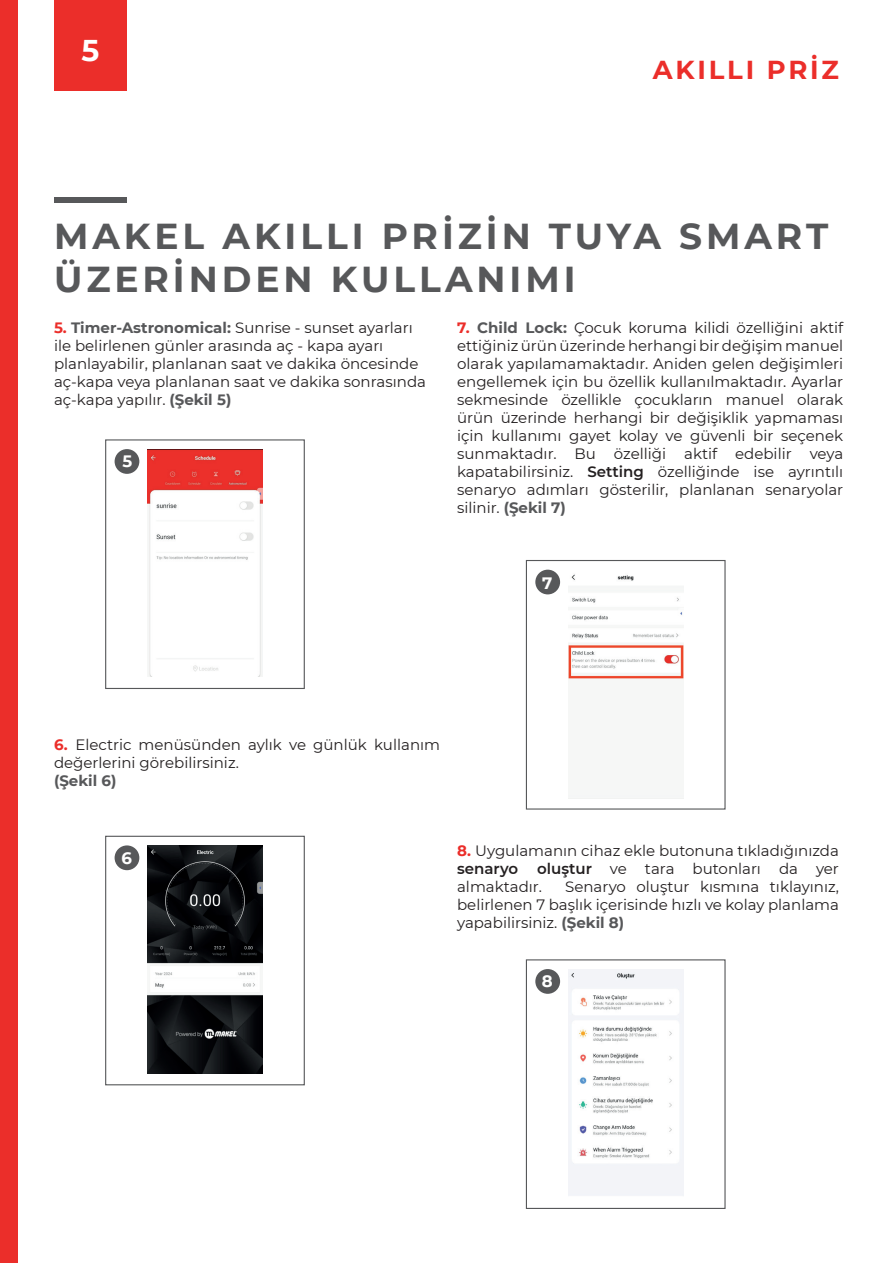
<style>
.page{position:relative;width:893px;height:1263px;background:#fff}
.page>*{position:absolute;margin:0;border:0;box-sizing:border-box;transform-origin:0 0}
.t1{font:700 36px/43.2px "Montserrat";letter-spacing:.11em;color:#57585a}
.t2{font:700 30px "Montserrat";color:#fff}
.t3{font:700 25.95px "Montserrat";letter-spacing:.11em;color:#eb2e2a}
.t4{font:700 16.5px "Montserrat";color:#fff}
.t5{font:15px/18px "Montserrat";color:#231f20}
.t6{font:700 15px "Montserrat";color:#57585a}
.s1{font-weight:700;color:#eb2e2a}
.s2{font-weight:700;color:#57585a}
.s3{font-weight:600}
</style>
<div class="page">
<div style="left:54px;top:198px;width:73px;height:5px;background:#57585a"></div>
<div style="left:54px;top:0;width:73px;height:90px;background:#eb2e2a"></div>
<div style="left:105px;top:836px;width:200px;height:249px;border:1px solid #57585a"></div>
<img style="left:148px;top:845px;width:114px;height:228px">
<div style="left:115px;top:845px;width:24px;height:25px;background:#57585a;border-radius:50%"></div>
<div style="left:105px;top:439px;width:200px;height:250px;border:1px solid #57585a"></div>
<img style="left:148px;top:449px;width:114px;height:228px">
<div style="left:115px;top:449px;width:24px;height:25px;background:#57585a;border-radius:50%"></div>
<div style="left:526px;top:959px;width:200px;height:250px;border:1px solid #57585a"></div>
<img style="left:568px;top:969px;width:115px;height:227px">
<div style="left:535px;top:969px;width:25px;height:25px;background:#57585a;border-radius:50%"></div>
<div style="left:526px;top:560px;width:200px;height:249px;border:1px solid #57585a"></div>
<img style="left:568px;top:574px;width:115px;height:225px">
<div style="left:535px;top:570px;width:25px;height:24px;background:#57585a;border-radius:50%"></div>
<div style="left:0;top:0;width:18px;height:1263px;background:#eb2e2a"></div>
<h2 class="t2" style="left:81px;top:28px;width:19px">5</h2>
<h3 class="t3" style="left:653px;top:51px;width:188px">AKILLI PRİZ</h3>
<h1 class="t1" style="left:54px;top:213px;width:776px">MAKEL AKILLI PRİZİN TUYA SMART<br>ÜZERİNDEN KULLANIMI</h1>
<p class="t5" style="left:54px;top:318px;width:373px"><span class="s1">5.</span> <span class="s2">Timer-Astronomical:</span> Sunrise - sunset ayarları ile belirlenen günler arasında aç - kapa ayarı planlayabilir, planlanan saat ve dakika öncesinde aç-kapa veya planlanan saat ve dakika sonrasında aç-kapa yapılır. <span class="s2">(Şekil 5)</span></p>
<p class="t4" style="left:123px;top:450px;width:11px">5</p>
<p class="t5" style="left:457px;top:318px;width:388px;text-align:justify"><span class="s1">7.</span> <span class="s2">Child Lock:</span> Çocuk koruma kilidi özelliğini aktif ettiğiniz ürün üzerinde herhangi bir değişim manuel olarak yapılamamaktadır. Aniden gelen değişimleri engellemek için bu özellik kullanılmaktadır. Ayarlar sekmesinde özellikle çocukların manuel olarak ürün üzerinde herhangi bir değişiklik yapmaması için kullanımı gayet kolay ve güvenli bir seçenek sunmaktadır. Bu özelliği aktif edebilir veya kapatabilirsiniz. <span class="s3">Setting</span> özelliğinde ise ayrıntılı senaryo adımları gösterilir, planlanan senaryolar silinir. <span class="s2">(Şekil 7)</span></p>
<p class="t4" style="left:542px;top:571px;width:12px">7</p>
<p class="t5" style="left:54px;top:735px;width:388px"><span class="s1">6.</span> Electric menüsünden aylık ve günlük kullanım değerlerini görebilirsiniz.</p>
<p class="t6" style="left:54px;top:770px;width:64px">(Şekil 6)</p>
<p class="t4" style="left:122px;top:846px;width:12px">6</p>
<p class="t5" style="left:457px;top:841px;width:383px"><span class="s1">8.</span> Uygulamanın cihaz ekle butonuna tıkladığınızda <span class="s3">senaryo</span></p>
<p class="t5" style="left:457px;top:859px;width:383px;text-indent:80px"><span class="s3">oluştur</span> ve tara butonları da yer almaktadır.</p>
<p class="t5" style="left:457px;top:877px;width:383px;text-align:justify;text-indent:108px">Senaryo oluştur kısmına tıklayınız, belirlenen 7 başlık içerisinde hızlı ve kolay planlama yapabilirsiniz. <span class="s2">(Şekil 8)</span></p>
<p class="t4" style="left:542px;top:969px;width:12px">8</p>
</div>
